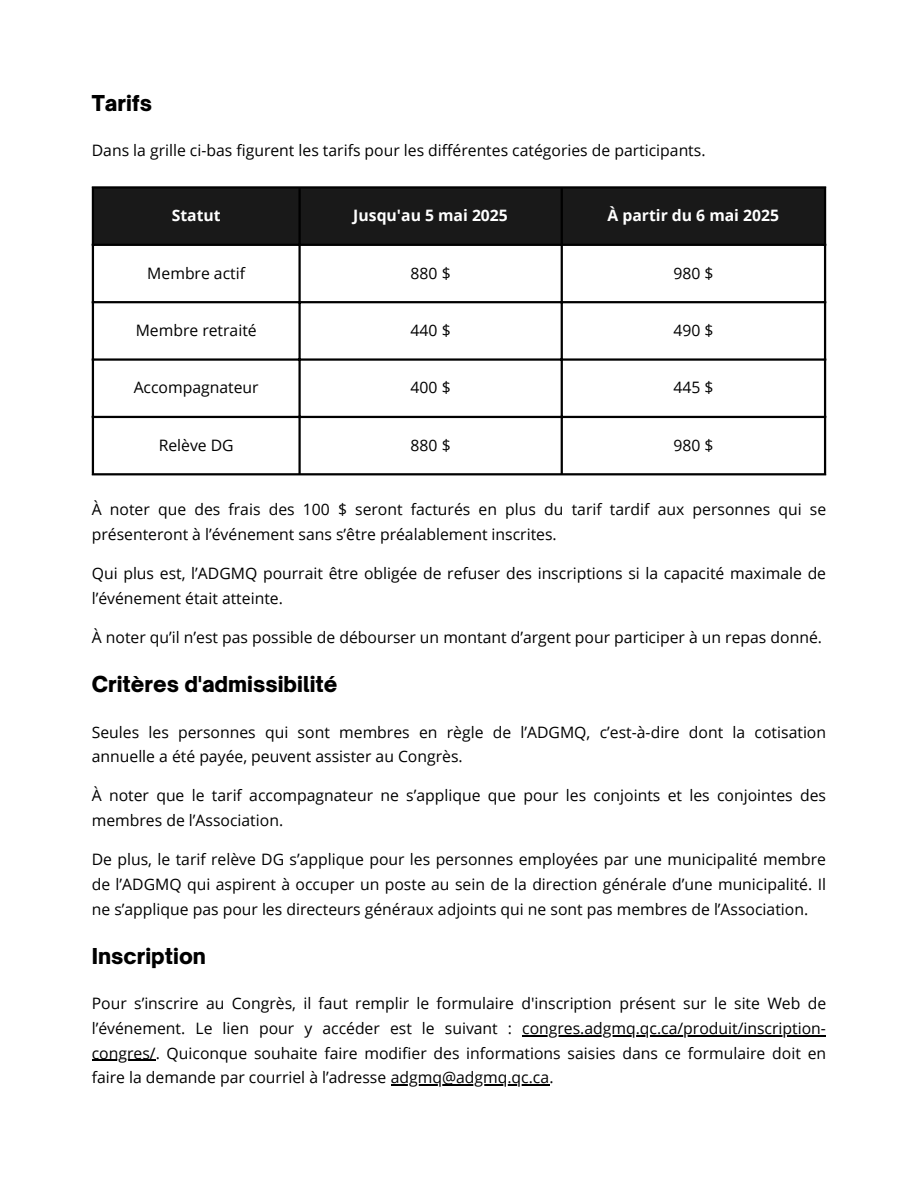
<style>
.page{position:relative;width:918px;height:1188px;background:#fff}
.page>*{position:absolute;margin:0;border:0;box-sizing:border-box;transform-origin:0 0}
.t1{font:900 21px "Open Sauce One";color:#000}
.t2{font:15.75px/24.8px "Open Sans";color:#000}
.t3{font:700 15.75px "Open Sans";color:#fff}
</style>
<div class="page">
<div style="left:94px;top:189px;width:730px;height:55px;background:#191919"></div>
<hr style="left:92px;top:189px;width:2px;height:284px;background:#000">
<hr style="left:298px;top:189px;width:3px;height:284px;background:#000">
<hr style="left:561px;top:189px;width:2px;height:284px;background:#000">
<hr style="left:824px;top:189px;width:2px;height:284px;background:#000">
<hr style="left:92px;top:186px;width:734px;height:3px;background:#000">
<hr style="left:92px;top:244px;width:734px;height:2px;background:#000">
<hr style="left:92px;top:301px;width:734px;height:2px;background:#000">
<hr style="left:92px;top:358px;width:734px;height:3px;background:#000">
<hr style="left:92px;top:416px;width:734px;height:2px;background:#000">
<hr style="left:92px;top:473px;width:734px;height:2px;background:#000">
<hr style="left:522px;top:1035px;width:304px;height:1px;background:#000">
<hr style="left:92px;top:1060px;width:64px;height:1px;background:#000">
<hr style="left:391px;top:1085px;width:158px;height:1px;background:#000">
<p class="t1" style="left:92px;top:90px;width:62px">Tarifs</p>
<h1 class="t2" style="left:92px;top:137px;width:615px">Dans la grille ci-bas figurent les tarifs pour les différentes catégories de participants.</h1>
<p class="t3" style="left:172px;top:204px;width:51px">Statut</p>
<p class="t3" style="left:353px;top:204px;width:156px">Jusqu'au 5 mai 2025</p>
<p class="t3" style="left:608px;top:204px;width:173px">À partir du 6 mai 2025</p>
<p class="t2" style="left:147px;top:260px;width:99px">Membre actif</p>
<p class="t2" style="left:411px;top:260px;width:42px">880 $</p>
<p class="t2" style="left:673px;top:260px;width:42px">980 $</p>
<p class="t2" style="left:136px;top:317px;width:123px">Membre retraité</p>
<p class="t2" style="left:411px;top:317px;width:42px">440 $</p>
<p class="t2" style="left:673px;top:317px;width:42px">490 $</p>
<p class="t2" style="left:134px;top:375px;width:127px">Accompagnateur</p>
<p class="t2" style="left:411px;top:375px;width:42px">400 $</p>
<p class="t2" style="left:673px;top:375px;width:42px">445 $</p>
<p class="t2" style="left:159px;top:432px;width:77px">Relève DG</p>
<p class="t2" style="left:411px;top:432px;width:42px">880 $</p>
<p class="t2" style="left:673px;top:432px;width:42px">980 $</p>
<p class="t2" style="left:92px;top:497px;width:736px">À noter que des frais des 100 $ seront facturés en plus du tarif tardif aux personnes qui se présenteront à l’événement sans s’être préalablement inscrites.</p>
<p class="t2" style="left:92px;top:561px;width:736px">Qui plus est, l’ADGMQ pourrait être obligée de refuser des inscriptions si la capacité maximale de l’événement était atteinte.</p>
<p class="t2" style="left:92px;top:624px;width:732px">À noter qu’il n’est pas possible de débourser un montant d’argent pour participer à un repas donné.</p>
<p class="t1" style="left:92px;top:671px;width:247px">Critères d'admissibilité</p>
<h1 class="t2" style="left:92px;top:719px;width:736px">Seules les personnes qui sont membres en règle de l’ADGMQ, c’est-à-dire dont la cotisation annuelle a été payée, peuvent assister au Congrès.</h1>
<p class="t2" style="left:92px;top:783px;width:736px">À noter que le tarif accompagnateur ne s’applique que pour les conjoints et les conjointes des membres de l’Association.</p>
<p class="t2" style="left:92px;top:847px;width:736px;text-align:justify">De plus, le tarif relève DG s’applique pour les personnes employées par une municipalité membre de l’ADGMQ qui aspirent à occuper un poste au sein de la direction générale d’une municipalité. Il ne s’applique pas pour les directeurs généraux adjoints qui ne sont pas membres de l’Association.</p>
<h1 class="t1" style="left:92px;top:943px;width:116px">Inscription</h1>
<p class="t2" style="left:92px;top:991px;width:736px;text-align:justify">Pour s’inscrire au Congrès, il faut remplir le formulaire d'inscription présent sur le site Web de l’événement. Le lien pour y accéder est le suivant : congres.adgmq.qc.ca/produit/inscription&shy;congres/. Quiconque souhaite faire modifier des informations saisies dans ce formulaire doit en faire la demande par courriel à l’adresse adgmq@adgmq.qc.ca.</p>
</div>
